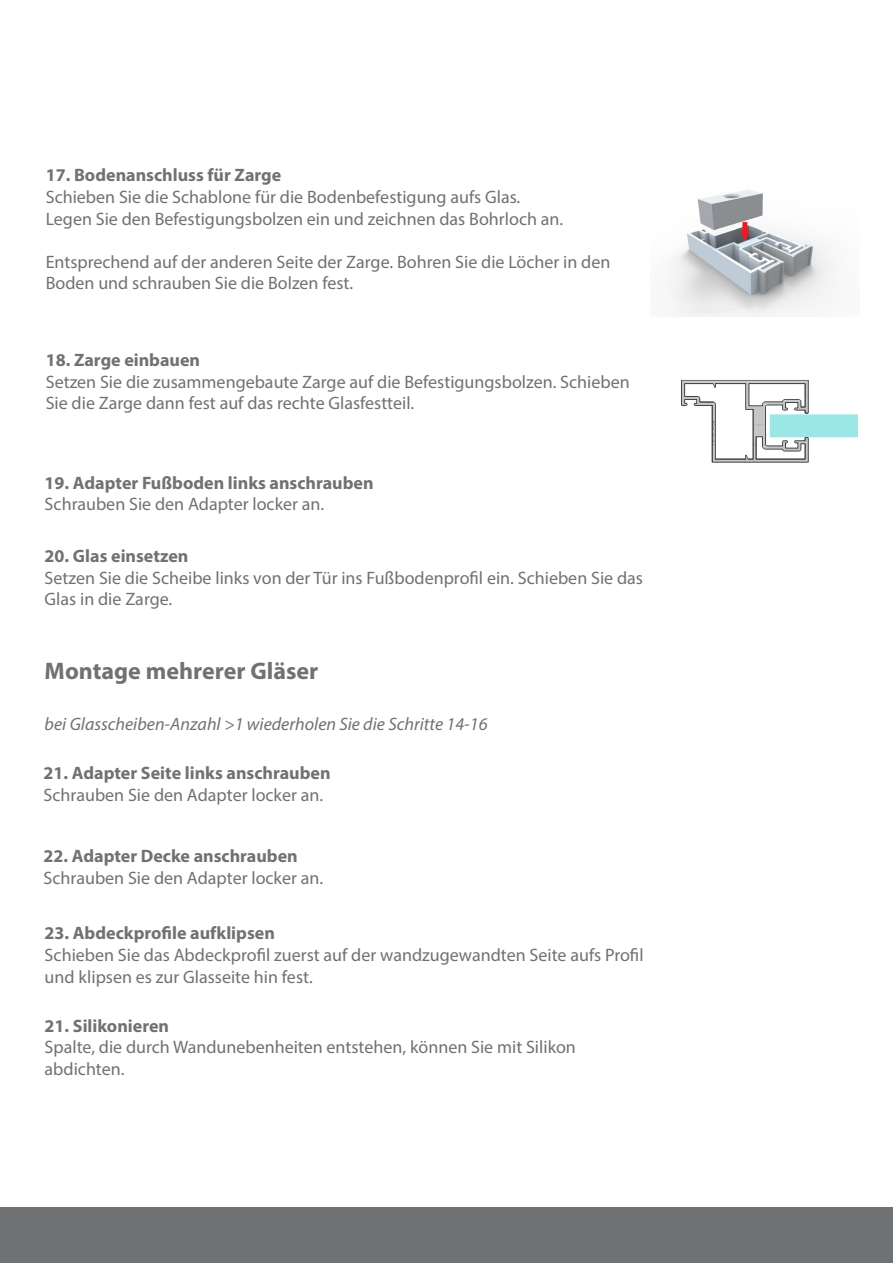
<style>
.page{position:relative;width:893px;height:1263px;background:#fff}
.page>*{position:absolute;margin:0;border:0;box-sizing:border-box;transform-origin:0 0}
.t1{font:700 24px "Myriad Pro";color:#707173}
.t2{font:18px/21.6px "Myriad Pro";color:#707173}
.t3{font:700 18px "Myriad Pro";color:#707173}
.t4{font:italic 18px "Myriad Pro";color:#707173}
</style>
<div class="page">
<div style="left:0;top:1208px;width:893px;height:55px;background:#707173"></div>
<img style="left:669px;top:190px;width:167px;height:126px">
<img style="left:681px;top:380px;width:176px;height:83px">
<p class="t3" style="left:46px;top:164px;width:237px">17. Bodenanschluss für Zarge</p>
<p class="t2" style="left:46px;top:186px;width:476px">Schieben Sie die Schablone für die Bodenbefestigung aufs Glas.</p>
<p class="t2" style="left:46px;top:208px;width:519px">Legen Sie den Befestigungsbolzen ein und zeichnen das Bohrloch an.</p>
<p class="t2" style="left:46px;top:251px;width:566px">Entsprechend auf der anderen Seite der Zarge. Bohren Sie die Löcher in den<br>Boden und schrauben Sie die Bolzen fest.</p>
<p class="t3" style="left:46px;top:348px;width:156px">18. Zarge einbauen</p>
<p class="t2" style="left:46px;top:371px;width:586px">Setzen Sie die zusammengebaute Zarge auf die Befestigungsbolzen. Schieben<br>Sie die Zarge dann fest auf das rechte Glasfestteil.</p>
<p class="t3" style="left:45px;top:471px;width:330px">19. Adapter Fußboden links anschrauben</p>
<p class="t2" style="left:45px;top:493px;width:281px">Schrauben Sie den Adapter locker an.</p>
<p class="t3" style="left:45px;top:544px;width:145px">20. Glas einsetzen</p>
<p class="t2" style="left:45px;top:566px;width:600px">Setzen Sie die Scheibe links von der Tür ins Fußbodenprofil ein. Schieben Sie das<br>Glas in die Zarge.</p>
<p class="t1" style="left:45px;top:655px;width:275px">Montage mehrerer Gläser</p>
<p class="t4" style="left:45px;top:712px;width:444px">bei Glasscheiben-Anzahl &gt;1 wiederholen Sie die Schritte 14-16</p>
<p class="t3" style="left:44px;top:761px;width:288px">21. Adapter Seite links anschrauben</p>
<p class="t2" style="left:44px;top:783px;width:281px">Schrauben Sie den Adapter locker an.</p>
<p class="t3" style="left:44px;top:844px;width:256px">22. Adapter Decke anschrauben</p>
<p class="t2" style="left:44px;top:867px;width:281px">Schrauben Sie den Adapter locker an.</p>
<p class="t3" style="left:45px;top:922px;width:232px">23. Abdeckprofile aufklipsen</p>
<p class="t2" style="left:45px;top:944px;width:600px">Schieben Sie das Abdeckprofil zuerst auf der wandzugewandten Seite aufs Profil und klipsen es zur Glasseite hin fest.</p>
<p class="t3" style="left:45px;top:1014px;width:126px">21. Silikonieren</p>
<p class="t2" style="left:45px;top:1036px;width:533px">Spalte, die durch Wandunebenheiten entstehen, können Sie mit Silikon abdichten.</p>
</div>
